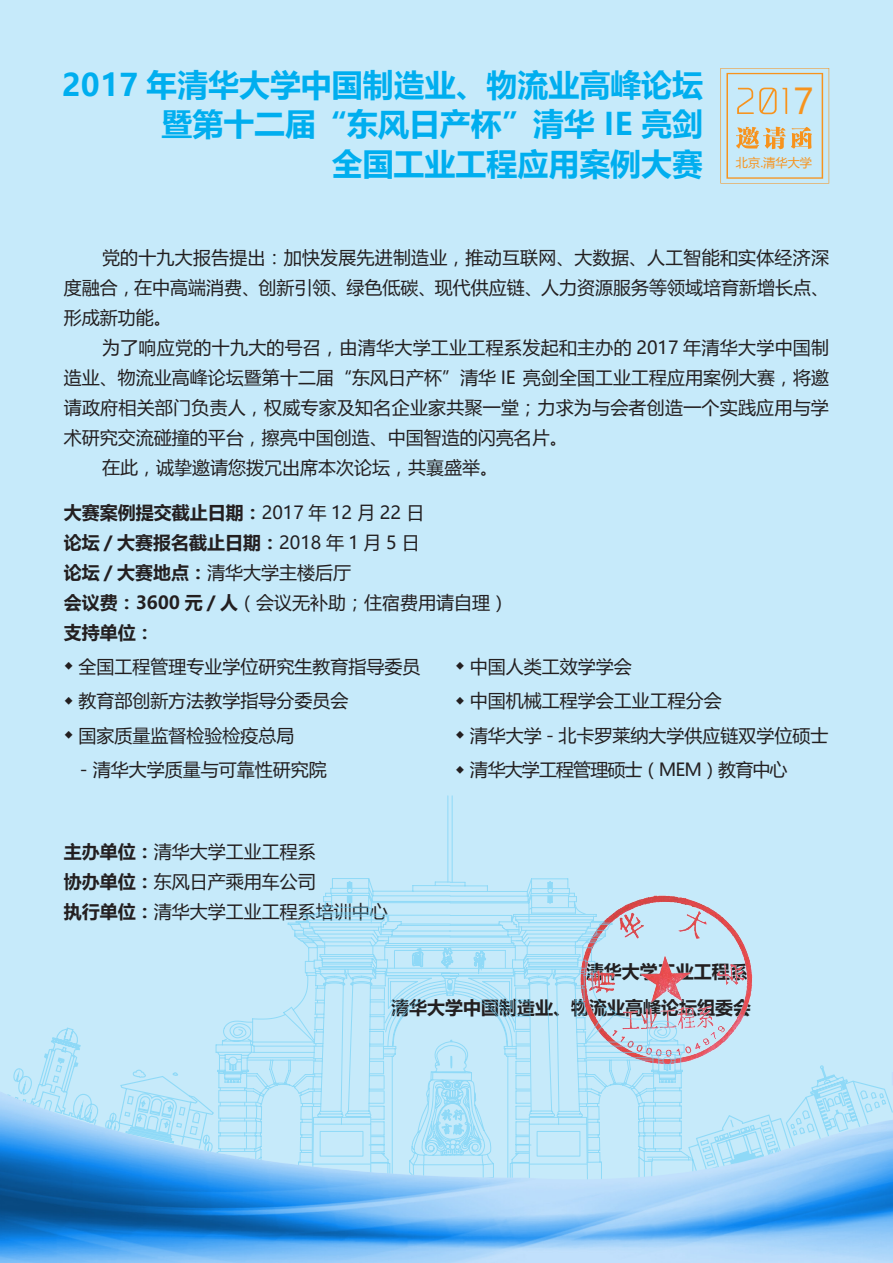
<style>
.page{position:relative;width:893px;height:1263px;background:#c6eafa}
.page>*{position:absolute;margin:0;border:0;box-sizing:border-box;transform-origin:0 0}
.t1{font:40.2px "Sim Hei";color:#f7931d}
.t2{font:700 30.9px "Microsoft Ya Hei";color:#00aeef}
.t3{font:18px/30px "Microsoft Ya Hei";color:#231f20;text-align:justify}
.t4{font:700 18px "Microsoft Ya Hei";color:#231f20}
.t5{font:18px "Microsoft Ya Hei";letter-spacing:-.05em;color:#231f20}
.t6{font:12.15px "Microsoft Ya Hei";color:#f7931d}
.s1{font-weight:400}
.s2{font-weight:700}
.s3{font-size:16.5px}
</style>
<div class="page">
<img style="left:696px;top:902px;width:57px;height:157px">
<svg style="left:720px;top:68px;width:109px;height:116px"></svg>
<svg style="left:672px;top:929px;width:13px;height:144px"></svg>
<svg style="left:215px;top:1023px;width:13px;height:50px"></svg>
<svg style="left:228px;top:877px;width:444px;height:196px"></svg>
<svg style="left:441px;top:946px;width:13px;height:23px"></svg>
<svg style="left:473px;top:949px;width:14px;height:26px"></svg>
<svg style="left:412px;top:940px;width:12px;height:42px"></svg>
<svg style="left:14px;top:1027px;width:163px;height:46px"></svg>
<svg style="left:409px;top:1038px;width:85px;height:35px"></svg>
<img style="left:0;top:1073px;width:893px;height:190px">
<p class="t2" style="left:62px;top:63px;width:642px">2017 年清华大学中国制造业、物流业高峰论坛</p>
<p class="t2" style="left:161px;top:103px;width:543px">暨第十二届“东风日产杯”清华 IE 亮剑</p>
<p class="t2" style="left:332px;top:142px;width:373px">全国工业工程应用案例大赛</p>
<h1 class="t1" style="left:794px;top:80px;width:22px">7</h1>
<p class="t6" style="left:736px;top:155px;width:78px">北京.清华大学</p>
<p class="t3" style="left:64px;top:242px;width:767px;text-indent:38px">党的十九大报告提出：加快发展先进制造业，推动互联网、大数据、人工智能和实体经济深度融合，在中高端消费、创新引领、绿色低碳、现代供应链、人力资源服务等领域培育新增长点、形成新功能。</p>
<p class="t3" style="left:64px;top:332px;width:767px;text-indent:38px">为了响应党的十九大的号召，由清华大学工业工程系发起和主办的 2017 年清华大学中国制造业、物流业高峰论坛暨第十二届“东风日产杯”清华 IE 亮剑全国工业工程应用案例大赛，将邀请政府相关部门负责人，权威专家及知名企业家共聚一堂；力求为与会者创造一个实践应用与学术研究交流碰撞的平台，擦亮中国创造、中国智造的闪亮名片。</p>
<p class="t3" style="left:102px;top:452px;width:397px">在此，诚挚邀请您拨冗出席本次论坛，共襄盛举。</p>
<p class="t4" style="left:64px;top:500px;width:362px">大赛案例提交截止日期：<span class="s1">2017 年 12 月 22 日</span></p>
<p class="t4" style="left:64px;top:530px;width:358px">论坛 / 大赛报名截止日期：<span class="s1">2018 年 1 月 5 日</span></p>
<p class="t4" style="left:64px;top:560px;width:289px">论坛 / 大赛地点：<span class="s1">清华大学主楼后厅</span></p>
<p class="t3" style="left:64px;top:587px;width:446px"><span class="s2">会议费：3600 元 / 人</span>（会议无补助；住宿费用请自理）</p>
<p class="t4" style="left:64px;top:620px;width:91px">支持单位：</p>
<p class="t3" style="left:64px;top:651px;width:358px"><span class="s3">◆</span> 全国工程管理专业学位研究生教育指导委员</p>
<p class="t3" style="left:64px;top:685px;width:286px"><span class="s3">◆</span> 教育部创新方法教学指导分委员会</p>
<p class="t3" style="left:64px;top:720px;width:232px"><span class="s3">◆</span> 国家质量监督检验检疫总局</p>
<p class="t3" style="left:80px;top:754px;width:249px">- 清华大学质量与可靠性研究院</p>
<p class="t3" style="left:455px;top:651px;width:178px"><span class="s3">◆</span> 中国人类工效学学会</p>
<p class="t3" style="left:455px;top:685px;width:268px"><span class="s3">◆</span> 中国机械工程学会工业工程分会</p>
<p class="t3" style="left:455px;top:720px;width:375px"><span class="s3">◆</span> 清华大学 - 北卡罗莱纳大学供应链双学位硕士</p>
<p class="t5" style="left:455px;top:758px;width:334px"><span class="s3">◆</span> 清华大学工程管理硕士（MEM）教育中心</p>
<p class="t3" style="left:64px;top:836px;width:253px"><span class="s2">主办单位：</span>清华大学工业工程系</p>
<p class="t3" style="left:64px;top:866px;width:253px"><span class="s2">协办单位：</span>东风日产乘用车公司</p>
<p class="t3" style="left:64px;top:896px;width:325px"><span class="s2">执行单位：</span>清华大学工业工程系培训中心</p>
<p class="t4" style="left:586px;top:959px;width:163px">清华大学工业工程系</p>
<p class="t4" style="left:391px;top:995px;width:361px">清华大学中国制造业、物流业高峰论坛组委会</p>
</div>
